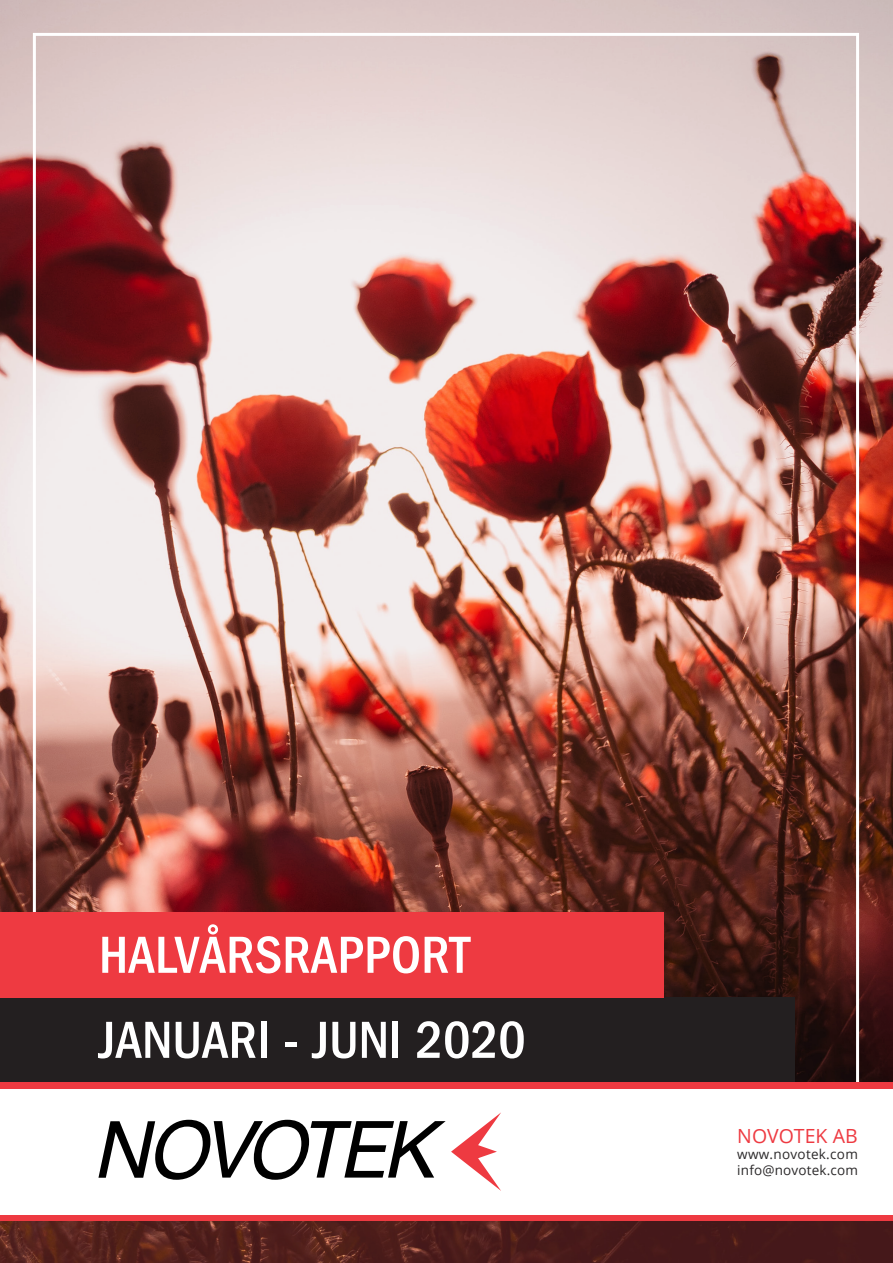
<style>
.page{position:relative;width:893px;height:1263px;background:#fff}
.page>*{position:absolute;margin:0;border:0;box-sizing:border-box;transform-origin:0 0}
.t1{font:500 condensed 54px "Franklin Gothic LT";color:#fff}
.t2{font:19.5px "Open Sans";color:#ee3a41}
.t3{font:13.5px/16.2px "Open Sans";letter-spacing:.015em;color:#2b292a}
</style>
<div class="page">
<img style="left:0;top:0;width:893px;height:1082px">
<svg style="left:0;top:1221px;width:893px;height:42px;background:#4f1e1b"></svg>
<div style="left:0;top:997px;width:795px;height:85px;background:#231f20"></div>
<div style="left:0;top:912px;width:663px;height:85px;background:#ee3a41"></div>
<div style="left:0;top:1082px;width:893px;height:139px;background:#ee3a41"></div>
<div style="left:0;top:1089px;width:893px;height:125px;background:#fff"></div>
<svg style="left:98px;top:1112px;width:403px;height:79px"></svg>
<h1 class="t1" style="left:99px;top:924px;width:373px">HALVÅRSRAPPORT</h1>
<h1 class="t1" style="left:99px;top:1009px;width:428px">JANUARI - JUNI 2020</h1>
<h2 class="t2" style="left:737px;top:1122px;width:122px">NOVOTEK AB</h2>
<p class="t3" style="left:737px;top:1146px;width:122px">www.novotek.com info@novotek.com</p>
</div>
